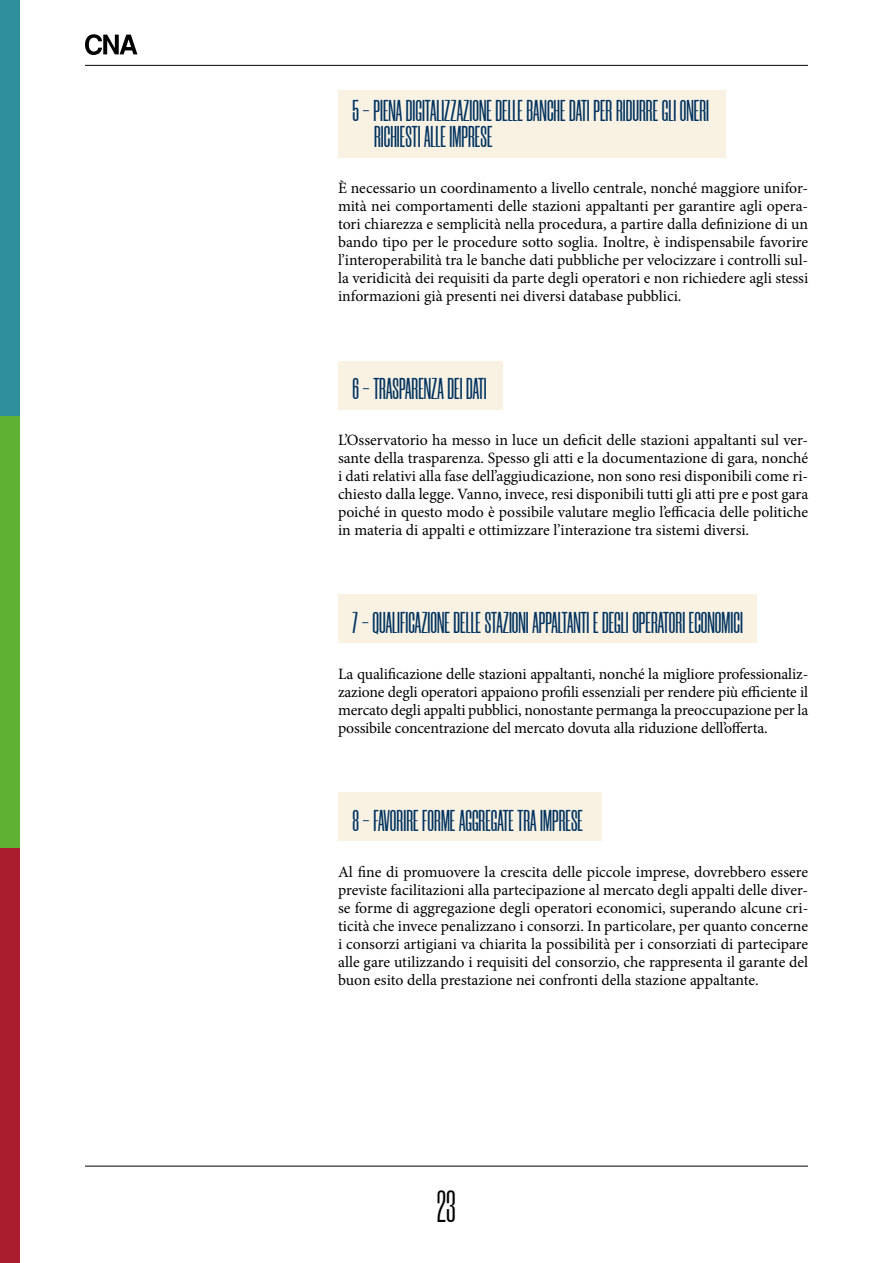
<style>
.page{position:relative;width:893px;height:1263px;background:#fff}
.page>*{position:absolute;margin:0;border:0;box-sizing:border-box;transform-origin:0 0}
.t1{font:45px "Morganite";color:#000}
.t2{font:500 30px/25.5px "Morganite";color:#003361}
.t3{font:15.75px/18px "Minion Pro";letter-spacing:-.005em;color:#000;text-align:justify}
</style>
<div class="page">
<div style="left:0;top:847px;width:19px;height:416px;background:#a91d2f"></div>
<div style="left:0;top:416px;width:19px;height:431px;background:#5eb132"></div>
<div style="left:0;top:0;width:19px;height:416px;background:#2f8f9a"></div>
<svg style="left:85px;top:34px;width:52px;height:21px"></svg>
<hr style="left:85px;top:65px;width:723px;height:1px;background:#000">
<hr style="left:85px;top:1166px;width:723px;height:1px;background:#000">
<div style="left:338px;top:361px;width:164px;height:48px;background:#f9f1e2"></div>
<div style="left:338px;top:595px;width:418px;height:48px;background:#f9f1e2"></div>
<div style="left:338px;top:792px;width:264px;height:49px;background:#f9f1e2"></div>
<div style="left:338px;top:90px;width:387px;height:67px;background:#f9f1e2"></div>
<h2 class="t2" style="left:374px;top:98px;width:337px;text-indent:-22px">5 - PIENA DIGITALIZZAZIONE DELLE BANCHE DATI PER RIDURRE GLI ONERI<br>RICHIESTI ALLE IMPRESE</h2>
<p class="t3" style="left:338px;top:179px;width:472px">È necessario un coordinamento a livello centrale, nonché maggiore unifor&shy;mità nei comportamenti delle stazioni appaltanti per garantire agli opera&shy;tori chiarezza e semplicità nella procedura, a partire dalla definizione di un bando tipo per le procedure sotto soglia. Inoltre, è indispensabile favorire l’interoperabilità tra le banche dati pubbliche per velocizzare i controlli sul&shy;la veridicità dei requisiti da parte degli operatori e non richiedere agli stessi informazioni già presenti nei diversi database pubblici.</p>
<h2 class="t2" style="left:352px;top:376px;width:136px">6 - TRASPARENZA DEI DATI</h2>
<p class="t3" style="left:338px;top:431px;width:472px">L’Osservatorio ha messo in luce un deficit delle stazioni appaltanti sul ver&shy;sante della trasparenza. Spesso gli atti e la documentazione di gara, nonché i dati relativi alla fase dell’aggiudicazione, non sono resi disponibili come ri&shy;chiesto dalla legge. Vanno, invece, resi disponibili tutti gli atti pre e post gara poiché in questo modo è possibile valutare meglio l’efficacia delle politiche in materia di appalti e ottimizzare l’interazione tra sistemi diversi.</p>
<h2 class="t2" style="left:352px;top:610px;width:392px">7 - QUALIFICAZIONE DELLE STAZIONI APPALTANTI E DEGLI OPERATORI ECONOMICI</h2>
<p class="t3" style="left:338px;top:665px;width:472px">La qualificazione delle stazioni appaltanti, nonché la migliore professionaliz&shy;zazione degli operatori appaiono profili essenziali per rendere più efficiente il mercato degli appalti pubblici, nonostante permanga la preoccupazione per la possibile concentrazione del mercato dovuta alla riduzione dell’offerta.</p>
<h2 class="t2" style="left:352px;top:808px;width:232px">8 - FAVORIRE FORME AGGREGATE TRA IMPRESE</h2>
<p class="t3" style="left:338px;top:863px;width:472px">Al fine di promuovere la crescita delle piccole imprese, dovrebbero essere previste facilitazioni alla partecipazione al mercato degli appalti delle diver&shy;se forme di aggregazione degli operatori economici, superando alcune cri&shy;ticità che invece penalizzano i consorzi. In particolare, per quanto concerne i consorzi artigiani va chiarita la possibilità per i consorziati di partecipare alle gare utilizzando i requisiti del consorzio, che rappresenta il garante del buon esito della prestazione nei confronti della stazione appaltante.</p>
<h1 class="t1" style="left:437px;top:1184px;width:21px">23</h1>
</div>
